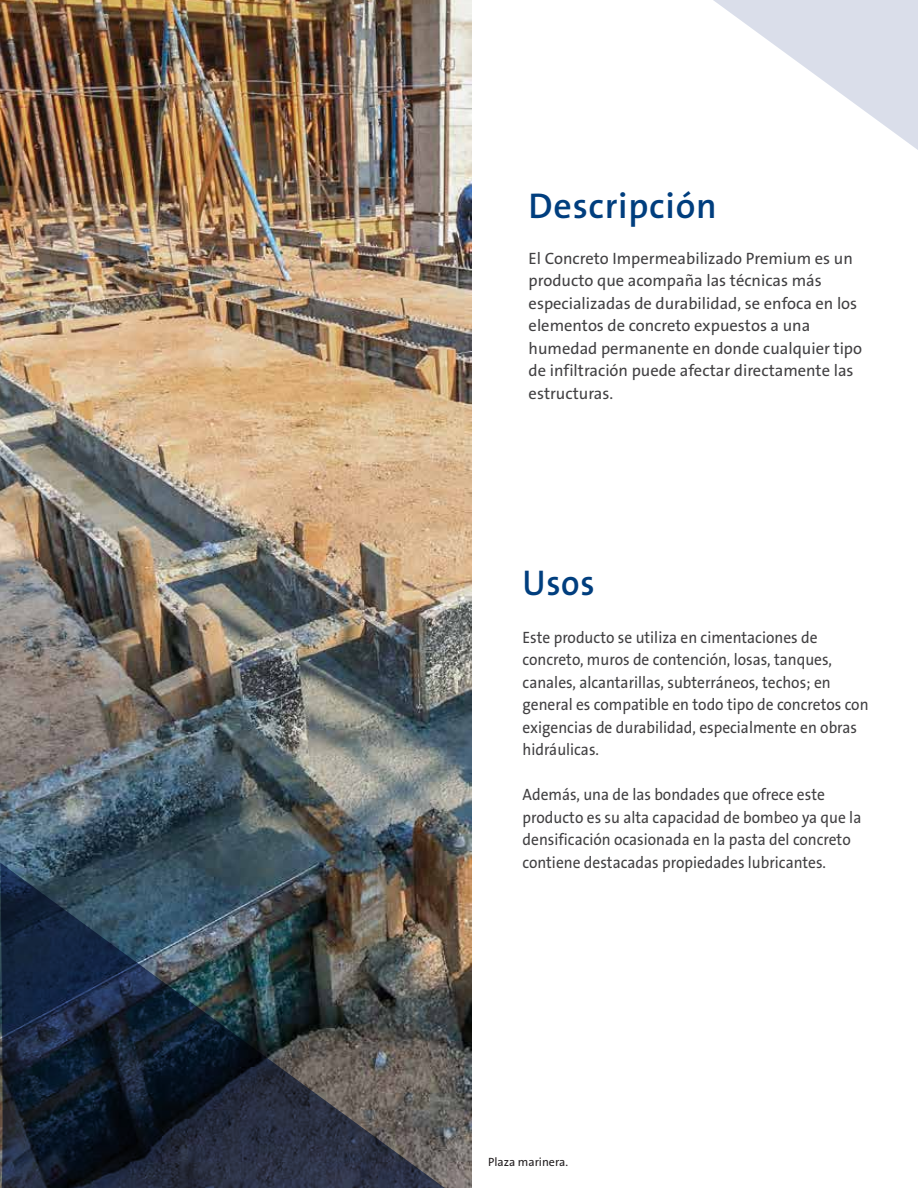
<style>
.page{position:relative;width:918px;height:1188px;background:#fff}
.page>*{position:absolute;margin:0;border:0;box-sizing:border-box;transform-origin:0 0}
.t1{font:600 36px "The Sans B6";letter-spacing:.02em;color:#003e7e}
.t2{font:600 36px "The Sans B6";letter-spacing:.02em;color:#003e7e;scale:.94 1}
.t3{font:16.5px/22.5px "The Sans B5 Plain";color:#414042;scale:.94 1}
.t4{font:16.5px/22.5px "The Sans B5 Plain";color:#414042}
.t5{font:12px "The Sans B5 Plain";color:#231f20}
</style>
<div class="page">
<img style="left:0;top:0;width:472px;height:1188px">
<svg style="left:713px;top:0;width:205px;height:150px"></svg>
<img style="left:0;top:863px;width:469px;height:325px">
<h1 class="t1" style="left:529px;top:187px;width:190px">Descripción</h1>
<p class="t4" style="left:529px;top:248px;width:335px">El Concreto Impermeabilizado Premium es un producto que acompaña las técnicas más especializadas de durabilidad, se enfoca en los elementos de concreto expuestos a una humedad permanente en donde cualquier tipo de infiltración puede afectar directamente las estructuras.</p>
<h1 class="t2" style="left:523px;top:563px;width:78px">Usos</h1>
<p class="t3" style="left:523px;top:626px;width:370px">Este producto se utiliza en cimentaciones de concreto, muros de contención, losas, tanques, canales, alcantarillas, subterráneos, techos; en general es compatible en todo tipo de concretos con exigencias de durabilidad, especialmente en obras hidráulicas.</p>
<p class="t3" style="left:523px;top:784px;width:362px">Además, una de las bondades que ofrece este producto es su alta capacidad de bombeo ya que la densificación ocasionada en la pasta del concreto contiene destacadas propiedades lubricantes.</p>
<p class="t5" style="left:488px;top:1155px;width:81px">Plaza marinera.</p>
</div>
